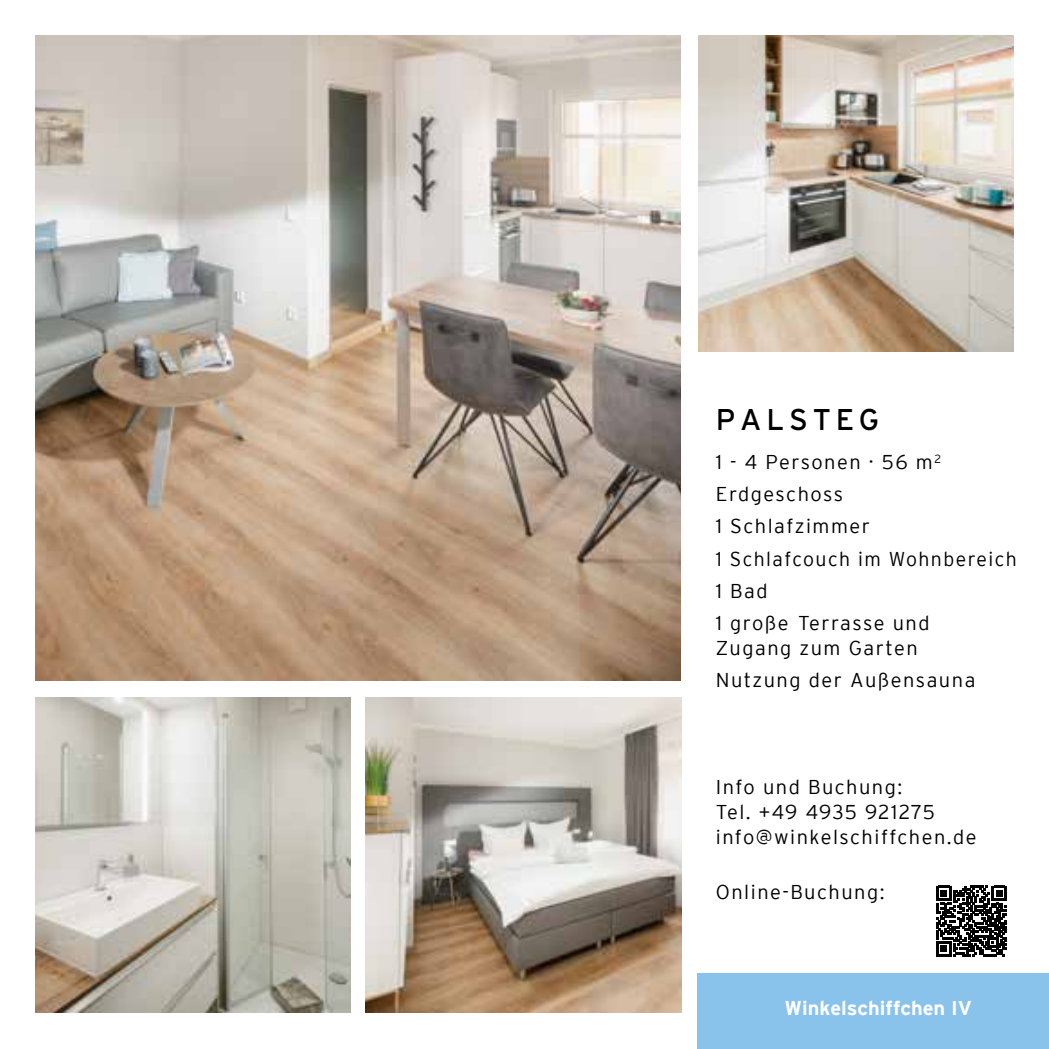
<style>
.page{position:relative;width:1049px;height:1049px;background:#fff}
.page>*{position:absolute;margin:0;border:0;box-sizing:border-box;transform-origin:0 0}
.t1{font:30px "Interstate";letter-spacing:.16em;color:#000}
.t2{font:300 20px/32px "Interstate";letter-spacing:.075em;color:#000}
.t3{font:700 20px "Interstate";color:#fff}
</style>
<div class="page">
<img style="left:35px;top:35px;width:645px;height:645px">
<img style="left:35px;top:697px;width:316px;height:316px">
<img style="left:366px;top:697px;width:315px;height:316px">
<img style="left:698px;top:35px;width:315px;height:316px">
<svg style="left:936px;top:886px;width:71px;height:70px"></svg>
<div style="left:697px;top:973px;width:352px;height:76px;background:#89c2eb"></div>
<h1 class="t1" style="left:716px;top:403px;width:165px">PALSTEG</h1>
<p class="t2" style="left:716px;top:446px;width:302px">1 - 4 Personen · 56 m<sup>2<br></sup>Erdgeschoss<br>1 Schlafzimmer<br>1 Schlafcouch im Wohnbereich<br>1 Bad<br>1 große Terrasse und</p>
<p class="t2" style="left:716px;top:632px;width:261px">Zugang zum Garten<br>Nutzung der Außensauna</p>
<p class="t2" style="left:716px;top:774px;width:262px;line-height:25px">Info und Buchung:<br>Tel. +49 4935 921275 info@winkelschiffchen.de</p>
<p class="t2" style="left:716px;top:876px;width:170px">Online-Buchung:</p>
<p class="t3" style="left:784px;top:997px;width:189px">Winkelschiffchen IV</p>
</div>
